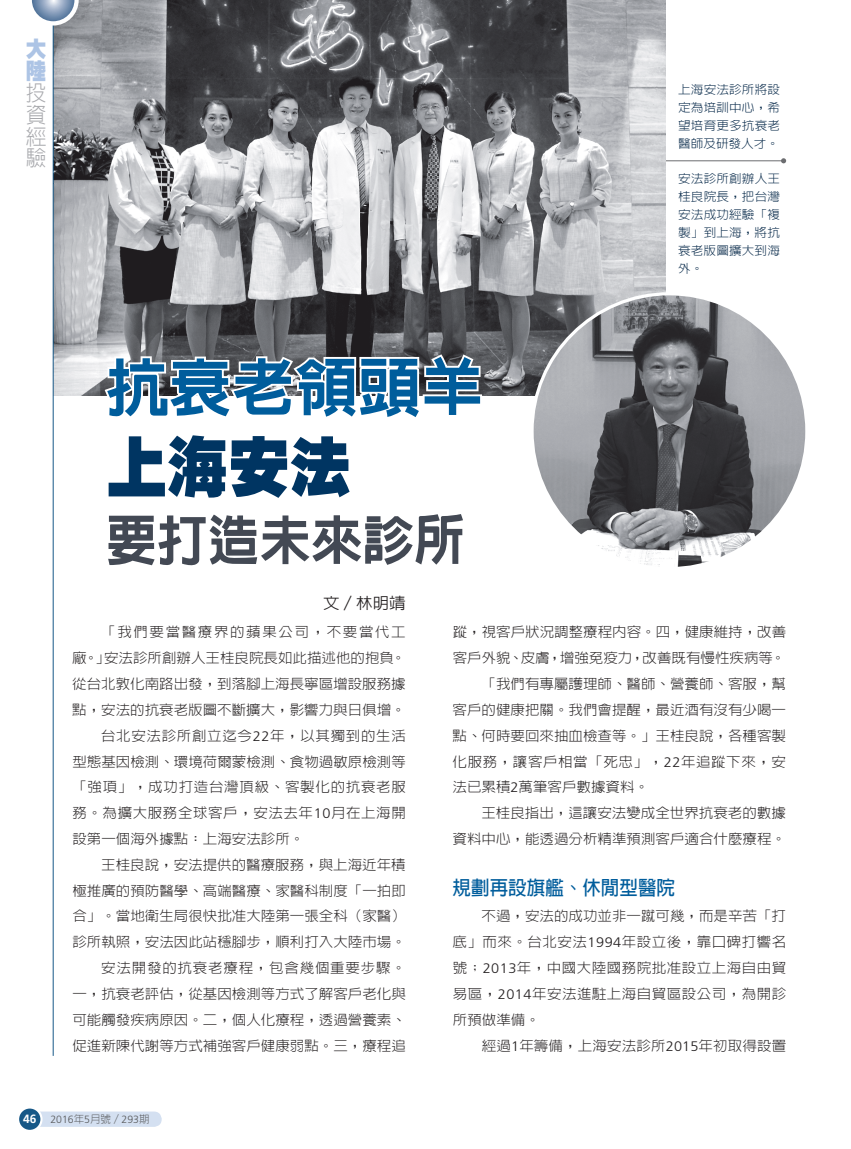
<style>
.page{position:relative;width:851px;height:1149px;background:#fff}
.page>*{position:absolute;margin:0;border:0;box-sizing:border-box;transform-origin:0 0}
.t1{font:900 64.5px "AR Hei B5";color:#003562;scale:.95 1}
.t2{font:800 63px "AR Hei B5";color:#005d9c}
.t3{font:800 54px "AR Hei B5";color:#434954;scale:.95 1}
.t4{font:300 21.75px/21.8px "AR Hei B5";color:#a8a9ad;text-align:justify;scale:.95 1}
.t5{font:900 21.75px/21.8px "AR Hei B5";color:#adc4e5;scale:.95 1}
.t6{font:700 19.5px "AR Hei B5";color:#005d9c;scale:.95 1}
.t7{font:500 15.75px "AR Hei B5";color:#231f20;scale:1.05 1}
.t8{font:300 13.8px/25.8px "AR Hei B5";color:#231f20;text-align:justify;scale:1.05 1}
.t9{font:300 13.8px "AR Hei B5";letter-spacing:.04em;color:#231f20;scale:1.05 1}
.t10{font:300 13.8px "AR Hei B5";letter-spacing:.05em;color:#231f20;scale:1.05 1}
.t11{font:300 13.8px "AR Hei B5";letter-spacing:.045em;color:#231f20;scale:1.05 1}
.t12{font:300 13.8px "AR Hei B5";letter-spacing:.055em;color:#231f20;scale:1.05 1}
.t13{font:300 13.8px "AR Hei B5";letter-spacing:.11em;color:#231f20;scale:1.05 1}
.t14{font:300 12px/18px "AR Hei B5";letter-spacing:.01em;color:#022546;text-align:justify;scale:1.05 1}
.t15{font:300 10.5px "Frutiger";color:#57585a}
.s1{font-family:"Frutiger"}
.s2{font-weight:700;font-size:12px;color:#fff}
.s3{font-family:"AR Hei B5"}
</style>
<div class="page">
<svg style="left:780px;top:158px;width:6px;height:5px"></svg>
<hr style="left:456px;top:160px;width:327px;height:1px;background:#6c6d70">
<img style="left:54px;top:0;width:611px;height:395px">
<div style="left:30px;top:1111px;width:132px;height:15px;background:#d4e0f1;border-radius:8px"></div>
<div style="left:18px;top:1107px;width:23px;height:23px;background:#175887;border-radius:50%"></div>
<div style="left:17px;top:1106px;width:26px;height:25px;border:2px solid #fff;border-radius:50%"></div>
<hr style="left:53px;top:0;width:1px;height:1055px;background:#175887">
<svg style="left:31px;top:0;width:48px;height:26px"></svg>
<svg style="left:102px;top:351px;width:382px;height:45px"></svg>
<img style="left:532px;top:294px;width:274px;height:274px;border-radius:137px">
<h3 class="t5" style="left:26px;top:38px;width:23px">大陸</h3>
<h3 class="t4" style="left:26px;top:82px;width:23px">投資經驗</h3>
<p class="t14" style="left:678px;top:80px;width:98px">上海安法診所將設定為培訓中心，希望培育更多抗衰老醫師及研發人才。</p>
<p class="t14" style="left:678px;top:169px;width:98px">安法診所創辦人王桂良院長，把台灣安法成功經驗「複製」到上海，將抗衰老版圖擴大到海外。</p>
<h2 class="t2" style="left:106px;top:355px;width:379px">抗衰老領頭羊</h2>
<h1 class="t1" style="left:106px;top:434px;width:259px">上海安法</h1>
<h3 class="t3" style="left:106px;top:512px;width:380px">要打造未來診所</h3>
<p class="t7" style="left:323px;top:594px;width:80px">文／林明靖</p>
<p class="t13" style="left:101px;top:625px;width:291px">「我們要當醫療界的蘋果公司，不要當代工</p>
<p class="t8" style="left:72px;top:645px;width:319px">廠。」安法診所創辦人王桂良院長如此描述他的抱負。</p>
<p class="t8" style="left:72px;top:670px;width:319px">從台北敦化南路出發，到落腳上海長寧區增設服務據</p>
<p class="t8" style="left:72px;top:696px;width:319px">點，安法的抗衰老版圖不斷擴大，影響力與日俱增。</p>
<p class="t11" style="left:101px;top:728px;width:291px">台北安法診所創立迄今<span class="s1">22</span>年，以其獨到的生活</p>
<p class="t8" style="left:72px;top:748px;width:319px">型態基因檢測、環境荷爾蒙檢測、食物過敏原檢測等</p>
<p class="t10" style="left:72px;top:780px;width:319px">「強項」，成功打造台灣頂級、客製化的抗衰老服</p>
<p class="t9" style="left:72px;top:805px;width:319px">務。為擴大服務全球客戶，安法去年<span class="s1">10</span>月在上海開</p>
<p class="t8" style="left:72px;top:825px;width:222px">設第一個海外據點：上海安法診所。</p>
<p class="t8" style="left:101px;top:851px;width:291px">王桂良說，安法提供的醫療服務，與上海近年積</p>
<p class="t8" style="left:72px;top:877px;width:319px">極推廣的預防醫學、高端醫療、家醫科制度「一拍即</p>
<p class="t8" style="left:72px;top:903px;width:319px">合」。當地衛生局很快批准大陸第一張全科（家醫）</p>
<p class="t8" style="left:72px;top:928px;width:319px">診所執照，安法因此站穩腳步，順利打入大陸市場。</p>
<p class="t12" style="left:101px;top:960px;width:291px">安法開發的抗衰老療程，包含幾個重要步驟。</p>
<p class="t8" style="left:72px;top:980px;width:319px">一，抗衰老評估，從基因檢測等方式了解客戶老化與</p>
<p class="t8" style="left:72px;top:1006px;width:319px">可能觸發疾病原因。二，個人化療程，透過營養素、</p>
<p class="t8" style="left:72px;top:1032px;width:319px">促進新陳代謝等方式補強客戶健康弱點。三，療程追</p>
<p class="t8" style="left:452px;top:619px;width:319px">蹤，視客戶狀況調整療程內容。四，健康維持，改善</p>
<p class="t8" style="left:452px;top:645px;width:318px">客戶外貌、皮膚，增強免疫力，改善既有慢性疾病等。</p>
<p class="t8" style="left:481px;top:670px;width:291px">「我們有專屬護理師、醫師、營養師、客服，幫</p>
<p class="t8" style="left:452px;top:696px;width:319px">客戶的健康把關。我們會提醒，最近酒有沒有少喝一</p>
<p class="t8" style="left:452px;top:722px;width:319px">點、何時要回來抽血檢查等。」王桂良說，各種客製</p>
<p class="t9" style="left:452px;top:754px;width:319px">化服務，讓客戶相當「死忠」，<span class="s1">22</span>年追蹤下來，安</p>
<p class="t8" style="left:452px;top:774px;width:189px">法已累積<span class="s1">2</span>萬筆客戶數據資料。</p>
<p class="t8" style="left:481px;top:799px;width:291px">王桂良指出，這讓安法變成全世界抗衰老的數據</p>
<p class="t8" style="left:452px;top:825px;width:319px">資料中心，能透過分析精準預測客戶適合什麼療程。</p>
<h3 class="t6" style="left:452px;top:877px;width:236px">規劃再設旗艦、休閒型醫院</h3>
<p class="t8" style="left:452px;top:903px;width:319px;text-indent:29px">不過，安法的成功並非一蹴可幾，而是辛苦「打底」而來。台北安法<span class="s1">1994</span>年設立後，靠口碑打響名號；<span class="s1">2013</span>年，中國大陸國務院批准設立上海自由貿易區，<span class="s1">2014</span>年安法進駐上海自貿區設公司，為開診所預做準備。</p>
<p class="t8" style="left:481px;top:1032px;width:291px">經過<span class="s1">1</span>年籌備，上海安法診所<span class="s1">2015</span>年初取得設置</p>
<p class="t15" style="left:23px;top:1113px;width:128px"><span class="s2">46</span> 2016<span class="s3">年</span>5<span class="s3">月號／</span>293<span class="s3">期</span></p>
</div>
